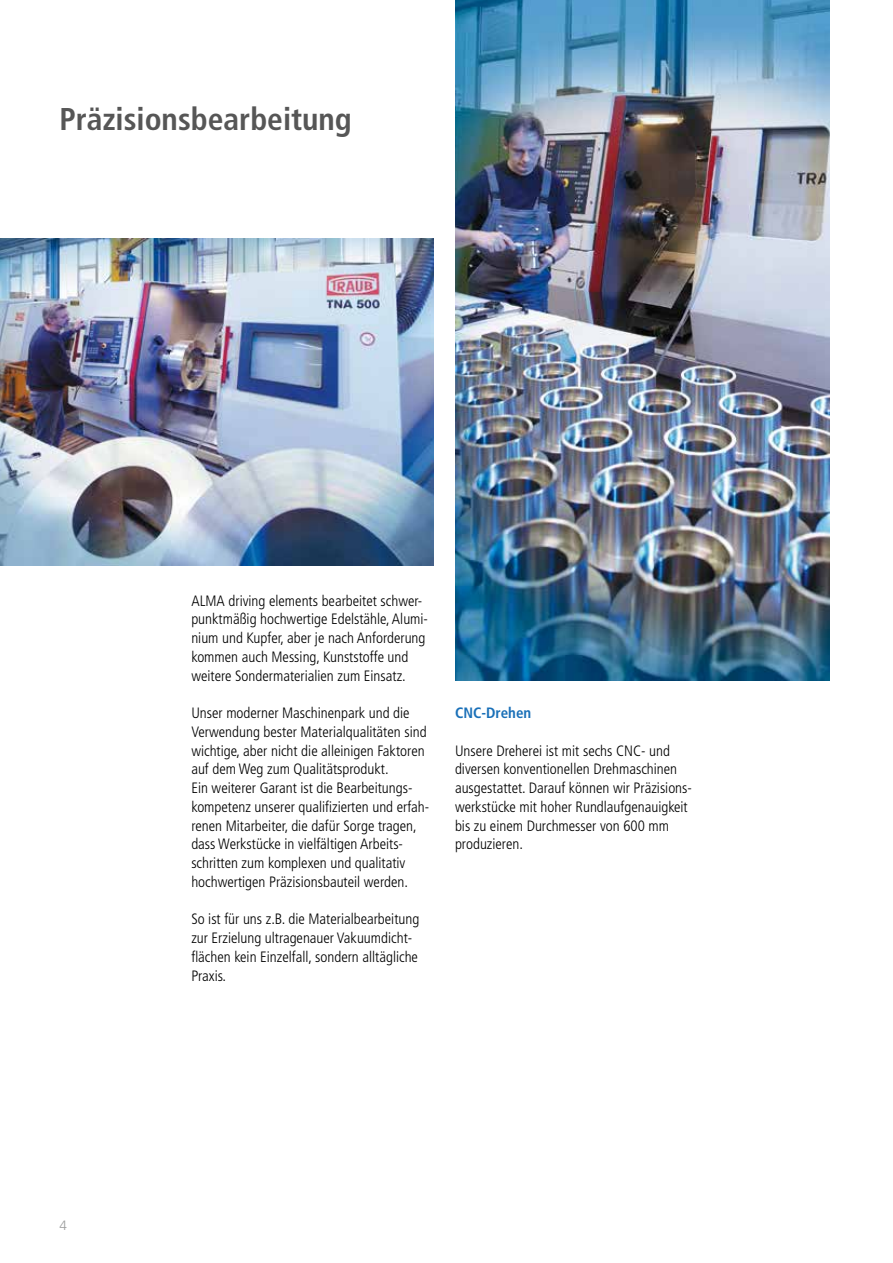
<style>
.page{position:relative;width:893px;height:1263px;background:#fff}
.page>*{position:absolute;margin:0;border:0;box-sizing:border-box;transform-origin:0 0}
.t1{font:700 condensed 31.5px "Frutiger";color:#565656}
.t2{font:300 condensed 15px/18.8px "Frutiger";color:#000}
.t3{font:700 condensed 15px "Frutiger";color:#1a70b8}
.t4{font:300 13.5px "Frutiger";color:#9c9d9d}
</style>
<div class="page">
<img style="left:455px;top:0;width:374px;height:680px">
<img style="left:0;top:238px;width:434px;height:328px">
<h1 class="t1" style="left:60px;top:100px;width:294px">Präzisionsbearbeitung</h1>
<p class="t4" style="left:60px;top:1218px;width:9px">4</p>
<p class="t2" style="left:191px;top:591px;width:238px">ALMA driving elements bearbeitet schwer&shy;punktmäßig hochwertige Edelstähle, Alumi&shy;nium und Kupfer, aber je nach Anforderung kommen auch Messing, Kunststoffe und weitere Sondermaterialien zum Einsatz.</p>
<p class="t2" style="left:191px;top:704px;width:239px">Unser moderner Maschinenpark und die Verwendung bester Materialqualitäten sind wichtige, aber nicht die alleinigen Faktoren auf dem Weg zum Qualitätsprodukt.<br>Ein weiterer Garant ist die Bearbeitungs&shy;kompetenz unserer qualifizierten und erfah&shy;renen Mitarbeiter, die dafür Sorge tragen, dass Werkstücke in vielfältigen Arbeits&shy;schritten zum komplexen und qualitativ hochwertigen Präzisionsbauteil werden.</p>
<p class="t2" style="left:191px;top:910px;width:229px">So ist für uns z.B. die Materialbearbeitung zur Erzielung ultragenauer Vakuumdicht&shy;flächen kein Einzelfall, sondern alltägliche Praxis.</p>
<p class="t3" style="left:455px;top:704px;width:78px">CNC-Drehen</p>
<p class="t2" style="left:455px;top:741px;width:238px">Unsere Dreherei ist mit sechs CNC- und diversen konventionellen Drehmaschinen ausgestattet. Darauf können wir Präzisions&shy;werkstücke mit hoher Rundlaufgenauigkeit bis zu einem Durchmesser von 600 mm produzieren.</p>
</div>
